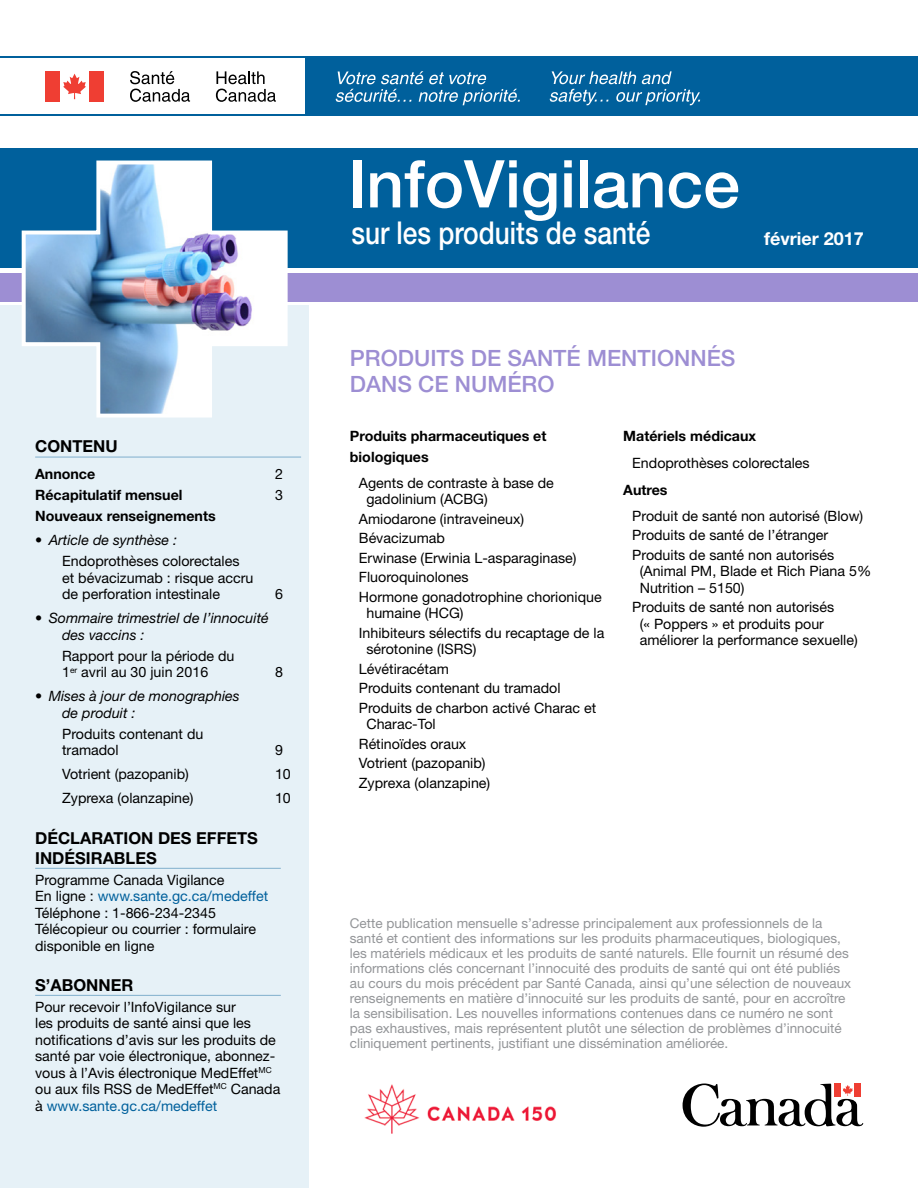
<style>
.page{position:relative;width:918px;height:1188px;background:#fff}
.page>*{position:absolute;margin:0;border:0;box-sizing:border-box;transform-origin:0 0}
.t1{font:500 66px "Helvetica Neue LT Std";color:#fff}
.t2{font:500 31.5px "Helvetica Neue LT Std";color:#fff;scale:.83 1}
.Text_-_Title_level_1{font:500 22.5px/25.5px "Helvetica Neue LT Std";color:#9d8ed3}
.t3{font:700 18px "Helvetica Neue LT Std";color:#fff}
.Table_of_contents{font:700 16.5px/19.8px "Helvetica Neue LT Std";color:#000}
.Mentioned_in_this_is{font:14.25px/16.5px "Helvetica Neue LT Std";color:#000}
.Table_of_content_-_c{font:14.25px/16.5px "Helvetica Neue LT Std";color:#000}
.Table_of_content_-_T{font:14.25px/16.5px "Helvetica Neue LT Std";color:#000}
.t4{font:italic 14.25px/16.5px "Helvetica Neue LT Std";color:#000}
.Mentioned_in_this_is-2{font:700 14.25px/20.2px "Helvetica Neue LT Std";color:#000}
.Table_of_content_-_T-2{font:700 14.25px "Helvetica Neue LT Std";color:#000}
.Table_of_content_-_T-3{font:14.25px "Helvetica Neue LT Std";color:#00609c}
.Bottom_info_first_pa{font:13.5px/15px "Helvetica Neue LT Std";color:#939598}
.s1{font-style:italic}
.s2{font-style:normal}
.s3{color:#000}
.s4{color:#00609c}
</style>
<div class="page">
<hr style="left:0;top:57px;width:306px;height:1px;background:#00609c">
<hr style="left:0;top:115px;width:306px;height:1px;background:#00609c">
<div style="left:306px;top:57px;width:612px;height:59px;background:#00609c"></div>
<svg style="left:682px;top:1083px;width:182px;height:44px"></svg>
<div style="left:45px;top:71px;width:15px;height:31px;background:#ef3e33"></div>
<svg style="left:63px;top:74px;width:23px;height:25px"></svg>
<div style="left:89px;top:71px;width:15px;height:31px;background:#ef3e33"></div>
<svg style="left:130px;top:71px;width:60px;height:31px"></svg>
<svg style="left:216px;top:71px;width:60px;height:31px"></svg>
<svg style="left:550px;top:71px;width:150px;height:34px"></svg>
<svg style="left:335px;top:71px;width:185px;height:34px"></svg>
<div style="left:0;top:306px;width:308px;height:882px;background:#e6f1f7"></div>
<div style="left:0;top:273px;width:918px;height:28px;background:#9d8ed3"></div>
<div style="left:0;top:148px;width:918px;height:120px;background:#00609c"></div>
<img style="left:20px;top:160px;width:270px;height:258px">
<img style="left:364px;top:1084px;width:192px;height:50px">
<hr style="left:35px;top:868px;width:246px;height:1px;background:#80afcd">
<hr style="left:35px;top:995px;width:246px;height:1px;background:#80afcd">
<hr style="left:35px;top:457px;width:266px;height:1px;background:#80afcd">
<p class="Table_of_contents" style="left:35px;top:436px;width:84px">CONTENU</p>
<p class="Table_of_content_-_T-2" style="left:35px;top:465px;width:62px">Annonce</p>
<p class="Table_of_content_-_T" style="left:275px;top:466px;width:9px">2</p>
<p class="Table_of_content_-_T-2" style="left:35px;top:486px;width:149px">Récapitulatif mensuel</p>
<p class="Table_of_content_-_T" style="left:275px;top:487px;width:9px">3</p>
<p class="Table_of_content_-_T-2" style="left:35px;top:507px;width:182px">Nouveaux renseignements</p>
<p class="Table_of_content_-_c" style="left:62px;top:530px;width:179px;line-height:21px;text-indent:-27px">• <span class="s1">Article de synthèse :<br></span>Endoprothèses colorectales</p>
<p class="Table_of_content_-_c" style="left:62px;top:569px;width:193px">et bévacizumab : risque accru de perforation intestinale</p>
<p class="Table_of_content_-_c" style="left:275px;top:586px;width:9px">6</p>
<p class="t4" style="left:62px;top:610px;width:208px;text-indent:-27px"><span class="s2">•</span> Sommaire trimestriel de l’innocuité des vaccins :</p>
<p class="Table_of_content_-_T" style="left:62px;top:647px;width:174px">Rapport pour la période du<br>1<sup>er</sup> avril au 30 juin 2016</p>
<p class="Table_of_content_-_T" style="left:275px;top:664px;width:9px">8</p>
<p class="t4" style="left:62px;top:688px;width:179px;text-indent:-27px"><span class="s2">•</span> Mises à jour de monographies de produit :</p>
<p class="Table_of_content_-_T" style="left:62px;top:725px;width:143px">Produits contenant du tramadol</p>
<p class="Table_of_content_-_T" style="left:275px;top:742px;width:9px">9</p>
<p class="Table_of_content_-_T" style="left:62px;top:766px;width:128px">Votrient (pazopanib)</p>
<p class="Table_of_content_-_T" style="left:275px;top:766px;width:17px">10</p>
<p class="Table_of_content_-_T" style="left:62px;top:790px;width:133px">Zyprexa (olanzapine)</p>
<p class="Table_of_content_-_T" style="left:275px;top:790px;width:17px">10</p>
<p class="Table_of_contents" style="left:35px;top:828px;width:224px">DÉCLARATION DES EFFETS<br>INDÉSIRABLES</p>
<p class="Table_of_content_-_T" style="left:35px;top:871px;width:191px">Programme Canada Vigilance</p>
<p class="Table_of_content_-_T-3" style="left:35px;top:888px;width:235px"><span class="s3">En ligne :</span> www.sante.gc.ca/medeffet</p>
<p class="Table_of_content_-_T" style="left:35px;top:904px;width:182px">Téléphone : 1-866-234-2345</p>
<p class="Table_of_content_-_T" style="left:35px;top:921px;width:222px">Télécopieur ou courrier : formulaire</p>
<p class="Table_of_content_-_T" style="left:35px;top:937px;width:121px">disponible en ligne</p>
<p class="Table_of_contents" style="left:35px;top:975px;width:100px">S’ABONNER</p>
<p class="Table_of_content_-_c" style="left:35px;top:998px;width:247px">Pour recevoir l’InfoVigilance sur<br>les produits de santé ainsi que les notifications d’avis sur les produits de santé par voie électronique, abonnez&shy;vous à l’Avis électronique MedEffet<sup>MC </sup>ou aux fils RSS de MedEffet<sup>MC</sup> Canada à <span class="s4">www.sante.gc.ca/medeffet</span></p>
<h1 class="t1" style="left:348px;top:145px;width:393px">InfoVigilance</h1>
<h2 class="t2" style="left:351px;top:214px;width:362px">sur les produits de santé</h2>
<h3 class="t3" style="left:764px;top:227px;width:101px">février 2017</h3>
<p class="Text_-_Title_level_1" style="left:350px;top:345px;width:387px">PRODUITS DE SANTÉ MENTIONNÉS<br>DANS CE NUMÉRO</p>
<p class="Mentioned_in_this_is-2" style="left:350px;top:426px;width:198px">Produits pharmaceutiques et biologiques</p>
<p class="Mentioned_in_this_is" style="left:366px;top:474px;width:189px;text-indent:-8px">Agents de contraste à base de gadolinium (ACBG)</p>
<p class="Mentioned_in_this_is" style="left:359px;top:510px;width:167px">Amiodarone (intraveineux)</p>
<p class="Mentioned_in_this_is" style="left:359px;top:530px;width:88px">Bévacizumab</p>
<p class="Mentioned_in_this_is" style="left:359px;top:549px;width:219px">Erwinase (Erwinia L-asparaginase)</p>
<p class="Mentioned_in_this_is" style="left:359px;top:569px;width:111px">Fluoroquinolones</p>
<p class="Mentioned_in_this_is" style="left:366px;top:588px;width:237px;text-indent:-8px">Hormone gonadotrophine chorionique humaine (HCG)</p>
<p class="Mentioned_in_this_is" style="left:366px;top:624px;width:239px;text-indent:-8px">Inhibiteurs sélectifs du recaptage de la sérotonine (ISRS)</p>
<p class="Mentioned_in_this_is" style="left:359px;top:660px;width:92px">Lévétiracétam</p>
<p class="Mentioned_in_this_is" style="left:359px;top:680px;width:203px">Produits contenant du tramadol</p>
<p class="Mentioned_in_this_is" style="left:366px;top:699px;width:231px;text-indent:-8px">Produits de charbon activé Charac et<br>Charac-Tol</p>
<p class="Mentioned_in_this_is" style="left:359px;top:735px;width:109px">Rétinoïdes oraux</p>
<p class="Mentioned_in_this_is" style="left:359px;top:755px;width:128px">Votrient (pazopanib)</p>
<p class="Mentioned_in_this_is" style="left:359px;top:774px;width:133px">Zyprexa (olanzapine)</p>
<p class="Mentioned_in_this_is-2" style="left:623px;top:426px;width:134px">Matériels médicaux</p>
<p class="Mentioned_in_this_is" style="left:632px;top:454px;width:179px">Endoprothèses colorectales</p>
<p class="Mentioned_in_this_is-2" style="left:623px;top:479px;width:46px">Autres</p>
<p class="Mentioned_in_this_is" style="left:632px;top:507px;width:232px">Produit de santé non autorisé (Blow)</p>
<p class="Mentioned_in_this_is" style="left:632px;top:527px;width:198px">Produits de santé de l’étranger</p>
<p class="Mentioned_in_this_is" style="left:640px;top:546px;width:233px;text-indent:-8px">Produits de santé non autorisés (Animal PM, Blade et Rich Piana 5%<br>Nutrition – 5150)</p>
<p class="Mentioned_in_this_is" style="left:640px;top:599px;width:219px;text-indent:-8px">Produits de santé non autorisés<br>(« Poppers » et produits pour améliorer la performance sexuelle)</p>
<p class="Bottom_info_first_pa" style="left:350px;top:916px;width:503px">Cette publication mensuelle s’adresse principalement aux professionnels de la santé et contient des informations sur les produits pharmaceutiques, biologiques, les matériels médicaux et les produits de santé naturels. Elle fournit un résumé des informations clés concernant l’innocuité des produits de santé qui ont été publiés au cours du mois précédent par Santé Canada, ainsi qu’une sélection de nouveaux renseignements en matière d’innocuité sur les produits de santé, pour en accroître la sensibilisation. Les nouvelles informations contenues dans ce numéro ne sont pas exhaustives, mais représentent plutôt une sélection de problèmes d’innocuité cliniquement pertinents, justifiant une dissémination améliorée.</p>
</div>
